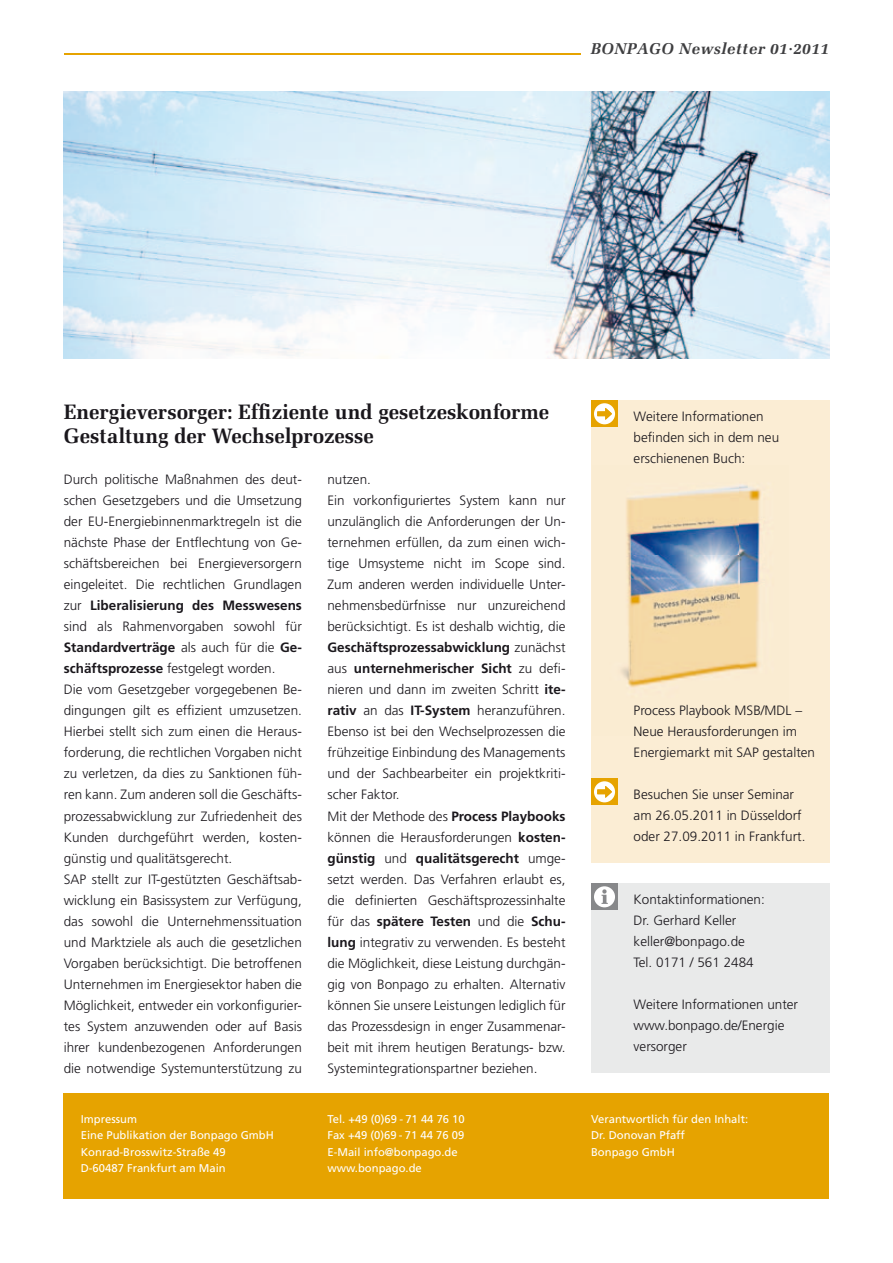
<style>
.page{position:relative;width:893px;height:1263px;background:#fff}
.page>*{position:absolute;margin:0;border:0;box-sizing:border-box;transform-origin:0 0}
.t1{font:700 21px/24px "Zapf Elliptical 711 BT";color:#1a171c}
.t2{font:italic 700 15.75px "Zapf Elliptical 711 BT";letter-spacing:.03em;color:#3e3e40}
.t3{font:300 13.5px/21px "Frutiger LT Std";color:#1a171c}
.t4{font:11.25px/16.5px "Frutiger LT Std";color:#fff}
.s1{font-weight:700}
</style>
<div class="page">
<div style="left:64px;top:1093px;width:765px;height:105px;background:#e6a300"></div>
<div style="left:591px;top:883px;width:238px;height:189px;background:#e9eaea"></div>
<div style="left:591px;top:883px;width:27px;height:27px;background:#87888a"></div>
<div style="left:594px;top:886px;width:21px;height:21px;background:#fff;border-radius:50%"></div>
<svg style="left:601px;top:889px;width:7px;height:15px"></svg>
<img style="left:64px;top:91px;width:765px;height:267px">
<div style="left:591px;top:400px;width:238px;height:462px;background:#fbedd4"></div>
<div style="left:591px;top:400px;width:27px;height:27px;background:#e6a300"></div>
<svg style="left:594px;top:403px;width:21px;height:21px"></svg>
<img style="left:621px;top:484px;width:140px;height:204px">
<hr style="left:64px;top:53px;width:517px;height:1px;background:#e6a300">
<div style="left:591px;top:778px;width:27px;height:27px;background:#e6a300"></div>
<svg style="left:594px;top:781px;width:21px;height:21px"></svg>
<p class="t2" style="left:591px;top:39px;width:240px">BONPAGO Newsletter 01·2011</p>
<h1 class="t1" style="left:64px;top:400px;width:487px">Energieversorger: Effiziente und gesetzeskonforme<br>Gestaltung der Wechselprozesse</h1>
<p class="t3" style="left:327px;top:469px;width:240px">nutzen.<br>Ein vorkonfiguriertes System kann nur unzulänglich die Anforderungen der Un&shy;ternehmen erfüllen, da zum einen wich&shy;tige Umsysteme nicht im Scope sind.<br>Zum anderen werden individuelle Unter&shy;nehmensbedürfnisse nur unzureichend berücksichtigt. Es ist deshalb wichtig, die <span class="s1">Geschäftsprozessabwicklung</span> zunächst aus <span class="s1">unternehmerischer Sicht</span> zu defi&shy;nieren und dann im zweiten Schritt <span class="s1">ite&shy;rativ</span> an das <span class="s1">IT-System</span> heranzuführen.<br>Ebenso ist bei den Wechselprozessen die frühzeitige Einbindung des Managements und der Sachbearbeiter ein projektkriti&shy;scher Faktor.<br>Mit der Methode des <span class="s1">Process Playbooks </span>können die Herausforderungen <span class="s1">kosten&shy;günstig</span> und <span class="s1">qualitätsgerecht</span> umge&shy;setzt werden. Das Verfahren erlaubt es, die definierten Geschäftsprozessinhalte für das <span class="s1">spätere Testen</span> und die <span class="s1">Schu&shy;lung</span> integrativ zu verwenden. Es besteht die Möglichkeit, diese Leistung durchgän&shy;gig von Bonpago zu erhalten. Alternativ können Sie unsere Leistungen lediglich für das Prozessdesign in enger Zusammenar&shy;beit mit ihrem heutigen Beratungs- bzw.<br>Systemintegrationspartner beziehen.</p>
<p class="t3" style="left:64px;top:469px;width:240px">Durch politische Maßnahmen des deut&shy;schen Gesetzgebers und die Umsetzung der EU-Energiebinnenmarktregeln ist die nächste Phase der Entflechtung von Ge&shy;schäftsbereichen bei Energieversorgern eingeleitet. Die rechtlichen Grundlagen zur <span class="s1">Liberalisierung des Messwesens </span>sind als Rahmenvorgaben sowohl für <span class="s1">Standardverträge</span> als auch für die <span class="s1">Ge&shy;schäftsprozesse</span> festgelegt worden.<br>Die vom Gesetzgeber vorgegebenen Be&shy;dingungen gilt es effizient umzusetzen.<br>Hierbei stellt sich zum einen die Heraus&shy;forderung, die rechtlichen Vorgaben nicht zu verletzen, da dies zu Sanktionen füh&shy;ren kann. Zum anderen soll die Geschäfts&shy;prozessabwicklung zur Zufriedenheit des Kunden durchgeführt werden, kosten&shy;günstig und qualitätsgerecht.<br>SAP stellt zur IT-gestützten Geschäftsab&shy;wicklung ein Basissystem zur Verfügung, das sowohl die Unternehmenssituation und Marktziele als auch die gesetzlichen Vorgaben berücksichtigt. Die betroffenen Unternehmen im Energiesektor haben die Möglichkeit, entweder ein vorkonfigurier&shy;tes System anzuwenden oder auf Basis ihrer kundenbezogenen Anforderungen die notwendige Systemunterstützung zu</p>
<p class="t3" style="left:634px;top:406px;width:147px">Weitere Informationen befinden sich in dem neu erschienenen Buch:</p>
<p class="t3" style="left:634px;top:700px;width:183px">Process Playbook MSB/MDL –<br>Neue Herausforderungen im<br>Energiemarkt mit SAP gestalten</p>
<p class="t3" style="left:634px;top:784px;width:173px">Besuchen Sie unser Seminar am 26.05.2011 in Düsseldorf oder 27.09.2011 in Frankfurt.</p>
<p class="t3" style="left:634px;top:889px;width:133px">Kontaktinformationen:<br>Dr. Gerhard Keller keller@bonpago.de<br>Tel. 0171 / 561 2484</p>
<p class="t3" style="left:634px;top:994px;width:166px">Weitere Informationen unter www.bonpago.de/Energie versorger</p>
<p class="t4" style="left:81px;top:1110px;width:195px">Impressum<br>Eine Publikation der Bonpago GmbH<br>Konrad-Brosswitz-Straße 49<br>D-60487 Frankfurt am Main</p>
<p class="t4" style="left:327px;top:1110px;width:139px">Tel. +49 (0)69 - 71 44 76 10<br>Fax +49 (0)69 - 71 44 76 09<br>E-Mail info@bonpago.de www.bonpago.de</p>
<p class="t4" style="left:591px;top:1110px;width:159px">Verantwortlich für den Inhalt:<br>Dr. Donovan Pfaff<br>Bonpago GmbH</p>
</div>
